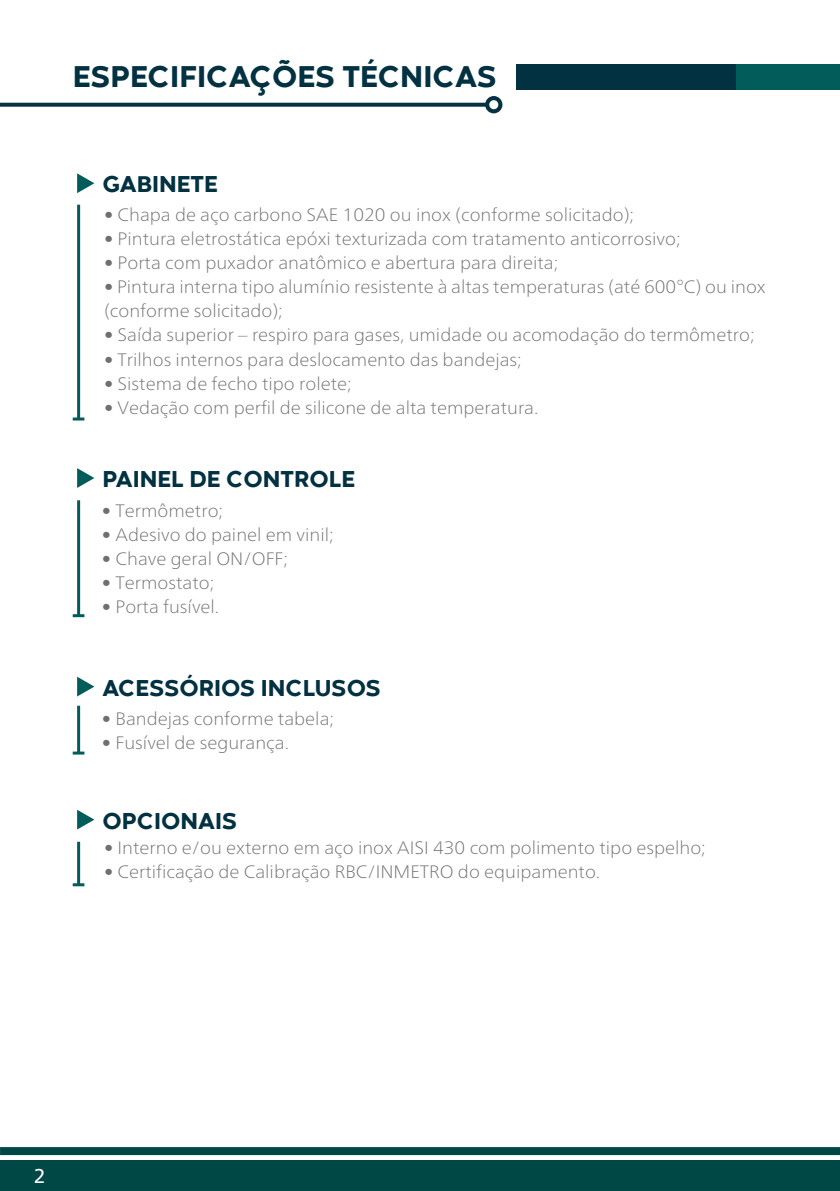
<style>
.page{position:relative;width:840px;height:1191px;background:#fff}
.page>*{position:absolute;margin:0;border:0;box-sizing:border-box;transform-origin:0 0}
.t1{font:800 31px "Codec Warm Trial";color:#023142}
.t2{font:800 23.8px "Codec Warm Trial";color:#023142}
.t3{font:20px "Frutiger Neue LT";color:#fff}
.t4{font:100 18px/24px "Frutiger Neue LT";color:#6f6f6f;scale:1.05 1}
</style>
<div class="page">
<div style="left:516px;top:64px;width:323px;height:25px;background:#023142"></div>
<div style="left:736px;top:64px;width:103px;height:25px;background:#015c5a"></div>
<div style="left:0;top:1160px;width:839px;height:31px;background:#004846"></div>
<div style="left:0;top:1147px;width:839px;height:8px;background:#004846"></div>
<svg style="left:0;top:103px;width:485px;height:4px;fill:#063242"></svg>
<div style="left:485px;top:96px;width:17px;height:17px;background:#063242;border-radius:50%"></div>
<div style="left:489px;top:100px;width:9px;height:9px;background:#fff;border-radius:50%"></div>
<hr style="left:77px;top:205px;width:3px;height:214px;background:#035c5a">
<svg style="left:73px;top:417px;width:11px;height:3px"></svg>
<svg style="left:77px;top:173px;width:17px;height:20px"></svg>
<hr style="left:77px;top:500px;width:3px;height:115px;background:#035c5a">
<svg style="left:73px;top:614px;width:11px;height:3px"></svg>
<svg style="left:77px;top:468px;width:17px;height:20px"></svg>
<hr style="left:77px;top:841px;width:3px;height:43px;background:#035c5a">
<svg style="left:73px;top:883px;width:11px;height:3px"></svg>
<svg style="left:77px;top:809px;width:17px;height:20px"></svg>
<hr style="left:77px;top:705px;width:3px;height:48px;background:#035c5a">
<svg style="left:73px;top:751px;width:11px;height:3px"></svg>
<svg style="left:77px;top:676px;width:17px;height:20px"></svg>
<h1 class="t1" style="left:73px;top:56px;width:425px">ESPECIFICAÇÕES TÉCNICAS</h1>
<h2 class="t2" style="left:102px;top:169px;width:117px">GABINETE</h2>
<p class="t4" style="left:104px;top:203px;width:506px">• Chapa de aço carbono SAE 1020 ou inox (conforme solicitado);</p>
<p class="t4" style="left:104px;top:227px;width:550px">• Pintura eletrostática epóxi texturizada com tratamento anticorrosivo;</p>
<p class="t4" style="left:104px;top:251px;width:434px">• Porta com puxador anatômico e abertura para direita;</p>
<p class="t4" style="left:104px;top:275px;width:631px">• Pintura interna tipo alumínio resistente à altas temperaturas (até 600°C) ou inox (conforme solicitado);</p>
<p class="t4" style="left:104px;top:323px;width:621px">• Saída superior – respiro para gases, umidade ou acomodação do termômetro;</p>
<p class="t4" style="left:104px;top:347px;width:399px">• Trilhos internos para deslocamento das bandejas;</p>
<p class="t4" style="left:104px;top:371px;width:237px">• Sistema de fecho tipo rolete;</p>
<p class="t4" style="left:104px;top:395px;width:415px">• Vedação com perfil de silicone de alta temperatura.</p>
<h2 class="t2" style="left:102px;top:464px;width:254px">PAINEL DE CONTROLE</h2>
<p class="t4" style="left:102px;top:498px;width:117px">• Termômetro;</p>
<p class="t4" style="left:102px;top:522px;width:222px">• Adesivo do painel em vinil;</p>
<p class="t4" style="left:102px;top:546px;width:179px">• Chave geral ON/OFF;</p>
<p class="t4" style="left:102px;top:570px;width:109px">• Termostato;</p>
<p class="t4" style="left:102px;top:594px;width:113px">• Porta fusível.</p>
<h2 class="t2" style="left:102px;top:672px;width:280px">ACESSÓRIOS INCLUSOS</h2>
<p class="t4" style="left:102px;top:706px;width:222px">• Bandejas conforme tabela;</p>
<p class="t4" style="left:102px;top:730px;width:179px">• Fusível de segurança.</p>
<h2 class="t2" style="left:102px;top:805px;width:136px">OPCIONAIS</h2>
<p class="t4" style="left:104px;top:835px;width:574px">• Interno e/ou externo em aço inox AISI 430 com polimento tipo espelho;</p>
<p class="t4" style="left:104px;top:859px;width:474px">• Certificação de Calibração RBC/INMETRO do equipamento.</p>
<p class="t3" style="left:34px;top:1164px;width:13px">2</p>
</div>
